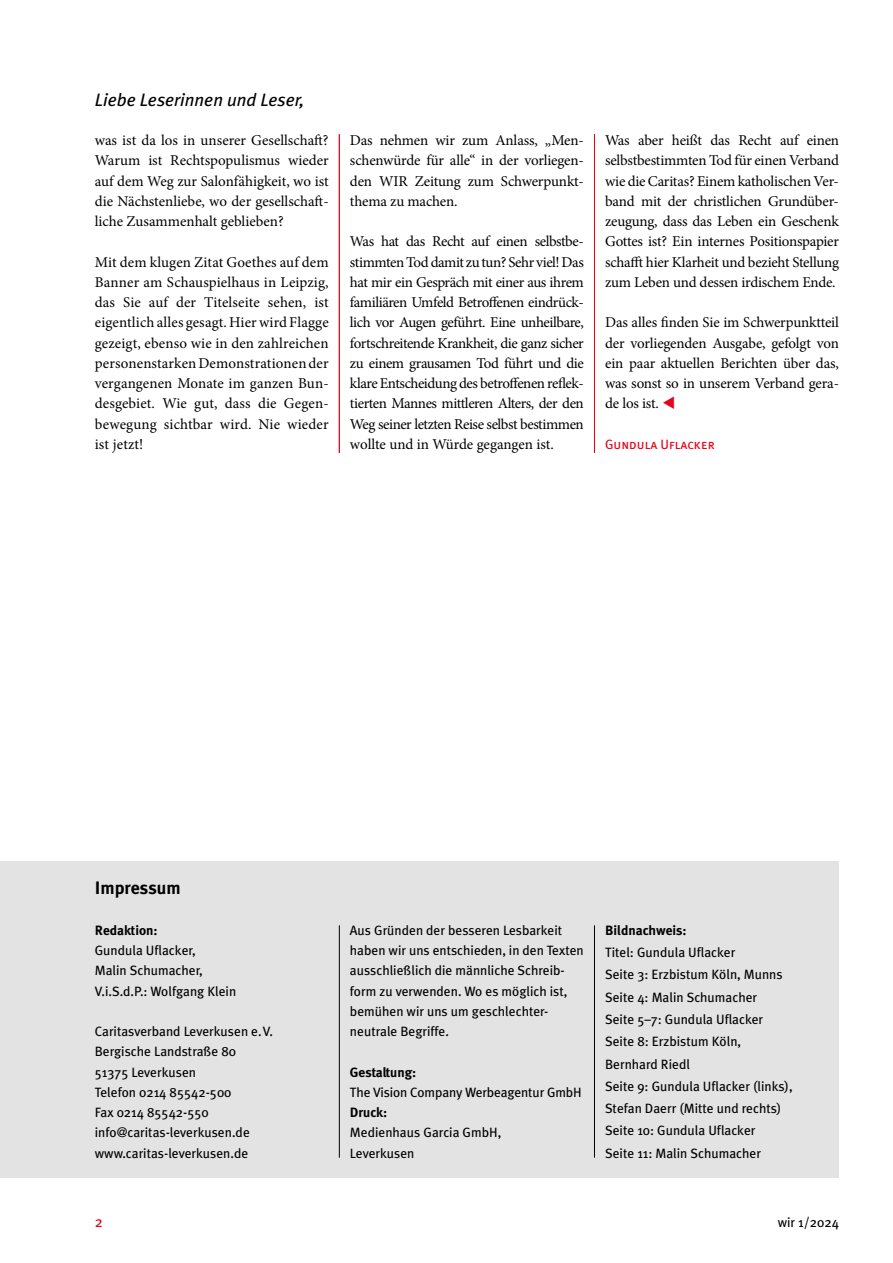
<style>
.page{position:relative;width:893px;height:1263px;background:#fff}
.page>*{position:absolute;margin:0;border:0;box-sizing:border-box;transform-origin:0 0}
.t1{font:italic 18px "Meta Plus";color:#000}
.t2{font:700 18px "Meta Plus";color:#000}
.t3{font:15px/20.2px "Minion Pro";letter-spacing:-.01em;color:#000;text-align:justify}
.t4{font:15px "Meta Plus";color:#e3051b}
.t5{font:13.5px/20.2px "Meta Plus";color:#000}
.t6{font:700 13.5px "Meta Plus";color:#000}
.t7{font:13.5px "Meta Plus Book Caps";color:#e3051b}
.s1{color:#e3051b}
</style>
<div class="page">
<div style="left:0;top:861px;width:839px;height:317px;background:#e3e3e3"></div>
<hr style="left:339px;top:134px;width:1px;height:319px;background:#e3051b">
<hr style="left:594px;top:134px;width:1px;height:319px;background:#e3051b">
<hr style="left:594px;top:925px;width:1px;height:233px;background:#000">
<hr style="left:339px;top:925px;width:1px;height:233px;background:#000">
<p class="t1" style="left:95px;top:89px;width:211px">Liebe Leserinnen und Leser,</p>
<p class="t3" style="left:95px;top:130px;width:235px">was ist da los in unserer Gesellschaft?<br>Warum ist Rechtspopulismus wieder auf dem Weg zur Salonfähigkeit, wo ist die Nächstenliebe, wo der gesellschaft&shy;liche Zusammenhalt geblieben?</p>
<p class="t3" style="left:95px;top:252px;width:235px">Mit dem klugen Zitat Goethes auf dem Banner am Schauspielhaus in Leipzig, das Sie auf der Titelseite sehen, ist eigentlich alles gesagt. Hier wird Flagge gezeigt, ebenso wie in den zahlreichen personenstarken Demonstrationen der vergangenen Monate im ganzen Bun&shy;desgebiet. Wie gut, dass die Gegen&shy;bewegung sichtbar wird. Nie wieder ist jetzt!</p>
<p class="t3" style="left:350px;top:130px;width:235px">Das nehmen wir zum Anlass, „Men&shy;schenwürde für alle“ in der vorliegen&shy;den WIR Zeitung zum Schwerpunkt&shy;thema zu machen.</p>
<p class="t3" style="left:350px;top:231px;width:235px">Was hat das Recht auf einen selbstbe&shy;stimmten Tod damit zu tun? Sehr viel! Das hat mir ein Gespräch mit einer aus ihrem familiären Umfeld Betroffenen eindrück&shy;lich vor Augen geführt. Eine unheilbare, fortschreitende Krankheit, die ganz sicher zu einem grausamen Tod führt und die klare Entscheidung des betroffenen reflek&shy;tierten Mannes mittleren Alters, der den Weg seiner letzten Reise selbst bestimmen wollte und in Würde gegangen ist.</p>
<p class="t3" style="left:605px;top:130px;width:235px">Was aber heißt das Recht auf einen selbstbestimmten Tod für einen Verband wie die Caritas? Einem katholischen Ver&shy;band mit der christlichen Grundüber&shy;zeugung, dass das Leben ein Geschenk Gottes ist? Ein internes Positionspapier schafft hier Klarheit und bezieht Stellung zum Leben und dessen irdischem Ende.</p>
<p class="t3" style="left:605px;top:312px;width:235px">Das alles finden Sie im Schwerpunktteil der vorliegenden Ausgabe, gefolgt von ein paar aktuellen Berichten über das, was sonst so in unserem Verband gera&shy;de los ist. <span class="s1">▼</span></p>
<p class="t7" style="left:605px;top:436px;width:111px">Gundula Uflacker</p>
<p class="t2" style="left:95px;top:878px;width:87px">Impressum</p>
<p class="t6" style="left:95px;top:922px;width:64px">Redaktion:</p>
<p class="t5" style="left:95px;top:940px;width:143px">Gundula Uflacker,<br>Malin Schumacher,<br>V.i.S.d.P.: Wolfgang Klein</p>
<p class="t5" style="left:95px;top:1021px;width:180px">Caritasverband Leverkusen e.V.<br>Bergische Landstraße 80<br>51375 Leverkusen<br>Telefon 0214 85542-500<br>Fax 0214 85542-550 info@caritas-leverkusen.de www.caritas-leverkusen.de</p>
<p class="t5" style="left:350px;top:920px;width:235px">Aus Gründen der besseren Lesbarkeit haben wir uns entschieden, in den Texten ausschließlich die männliche Schreib&shy;form zu verwenden. Wo es möglich ist, bemühen wir uns um geschlechter&shy;neutrale Begriffe.</p>
<p class="t6" style="left:350px;top:1064px;width:68px">Gestaltung:</p>
<p class="t5" style="left:350px;top:1082px;width:233px">The Vision Company Werbeagentur GmbH</p>
<p class="t6" style="left:350px;top:1105px;width:39px">Druck:</p>
<p class="t5" style="left:350px;top:1122px;width:153px">Medienhaus Garcia GmbH,<br>Leverkusen</p>
<p class="t6" style="left:605px;top:922px;width:83px">Bildnachweis:</p>
<p class="t5" style="left:605px;top:941px;width:189px;line-height:22.2px">Titel: Gundula Uflacker<br>Seite 3: Erzbistum Köln, Munns<br>Seite 4: Malin Schumacher<br>Seite 5–7: Gundula Uflacker<br>Seite 8: Erzbistum Köln,<br>Bernhard Riedl<br>Seite 9: Gundula Uflacker (links),<br>Stefan Daerr (Mitte und rechts)<br>Seite 10: Gundula Uflacker<br>Seite 11: Malin Schumacher</p>
<p class="t4" style="left:95px;top:1213px;width:10px">2</p>
<p class="t5" style="left:778px;top:1212px;width:63px">wir 1/2024</p>
</div>
